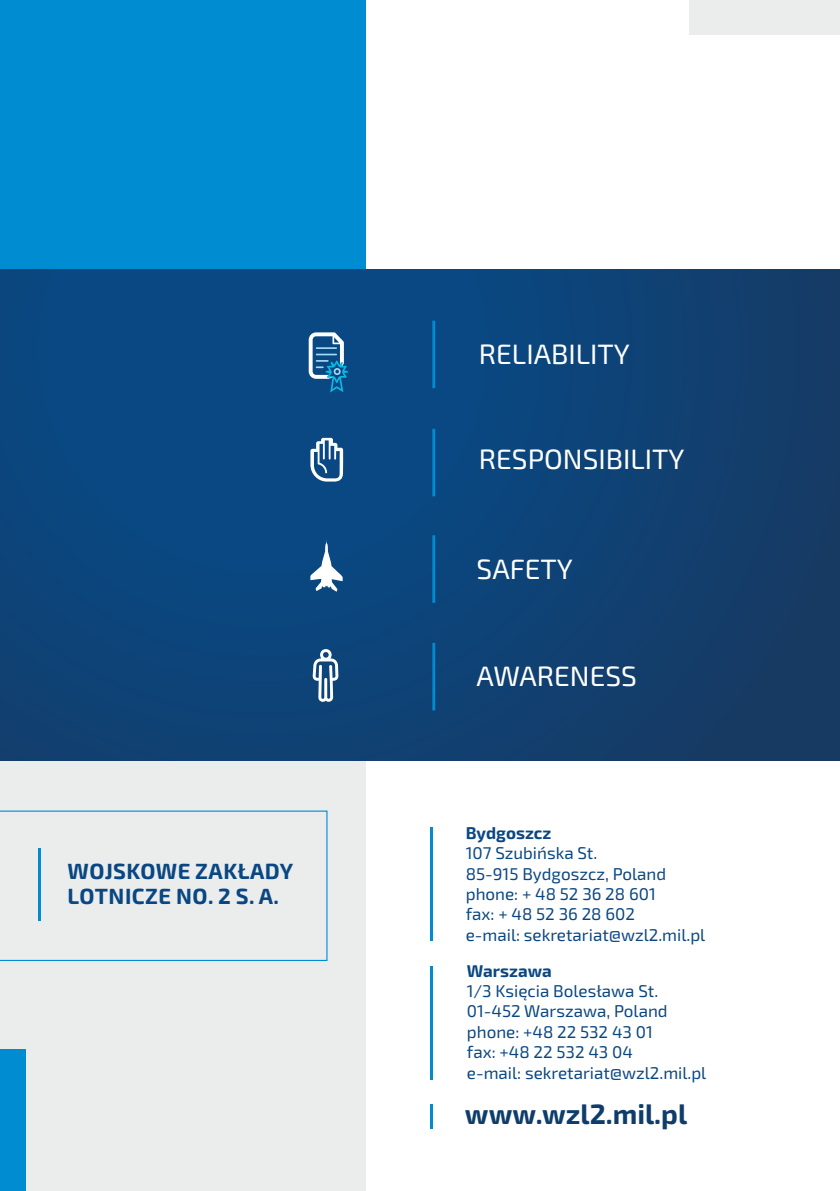
<style>
.page{position:relative;width:840px;height:1191px;background:#fff}
.page>*{position:absolute;margin:0;border:0;box-sizing:border-box;transform-origin:0 0}
.t1{font:28px "Exo 2";color:#fff}
.t2{font:700 28px "Exo 2";color:#0f3d6b}
.t3{font:700 22px/25px "Exo 2";letter-spacing:.02em;color:#0a4782}
.t4{font:17px/20.4px "Exo 2";color:#0a4782}
.t5{font:700 17px "Exo 2";color:#0a4782}
</style>
<div class="page">
<div style="left:0;top:0;width:366px;height:278px;background:#008cd1"></div>
<div style="left:0;top:710px;width:366px;height:481px;background:#ebeded"></div>
<div style="left:0;top:269px;width:839px;height:491px;background:linear-gradient(to right,#084984,#133e6b)"></div>
<svg style="left:310px;top:539px;width:32px;height:53px"></svg>
<svg style="left:312px;top:648px;width:26px;height:55px"></svg>
<svg style="left:310px;top:438px;width:33px;height:44px"></svg>
<svg style="left:308px;top:332px;width:40px;height:60px;background:#407ca8"></svg>
<hr style="left:430px;top:827px;width:2px;height:113px;background:#008cd1">
<hr style="left:430px;top:966px;width:2px;height:113px;background:#008cd1">
<svg style="left:0;top:810px;width:327px;height:151px"></svg>
<hr style="left:430px;top:1104px;width:2px;height:24px;background:#008cd1">
<hr style="left:432px;top:320px;width:3px;height:68px;background:#008cd1">
<hr style="left:432px;top:643px;width:3px;height:67px;background:#008cd1">
<hr style="left:432px;top:535px;width:3px;height:68px;background:#008cd1">
<hr style="left:432px;top:429px;width:3px;height:67px;background:#008cd1">
<div style="left:0;top:1049px;width:26px;height:142px;background:#008cd1"></div>
<div style="left:688px;top:0;width:151px;height:34px;background:#ebeded"></div>
<hr style="left:38px;top:848px;width:3px;height:72px;background:#008cd1">
<p class="t3" style="left:67px;top:861px;width:227px">WOJSKOWE ZAKŁADY<br>LOTNICZE NO. 2 S. A.</p>
<h1 class="t1" style="left:478px;top:345px;width:152px">RELIABILITY</h1>
<h1 class="t1" style="left:478px;top:449px;width:207px">RESPONSIBILITY</h1>
<h1 class="t1" style="left:476px;top:559px;width:98px">SAFETY</h1>
<h1 class="t1" style="left:476px;top:667px;width:162px">AWARENESS</h1>
<p class="t5" style="left:465px;top:827px;width:87px">Bydgoszcz</p>
<p class="t4" style="left:465px;top:844px;width:241px">107 Szubińska St.<br>85-915 Bydgoszcz, Poland phone: + 48 52 36 28 601<br>fax: + 48 52 36 28 602<br>e-mail: sekretariat@wzl2.mil.pl</p>
<p class="t5" style="left:466px;top:964px;width:86px">Warszawa</p>
<p class="t4" style="left:466px;top:982px;width:241px">1/3 Księcia Bolesława St.<br>01-452 Warszawa, Poland phone: +48 22 532 43 01<br>fax: +48 22 532 43 04<br>e-mail: sekretariat@wzl2.mil.pl</p>
<h1 class="t2" style="left:464px;top:1104px;width:223px">www.wzl2.mil.pl</h1>
</div>
